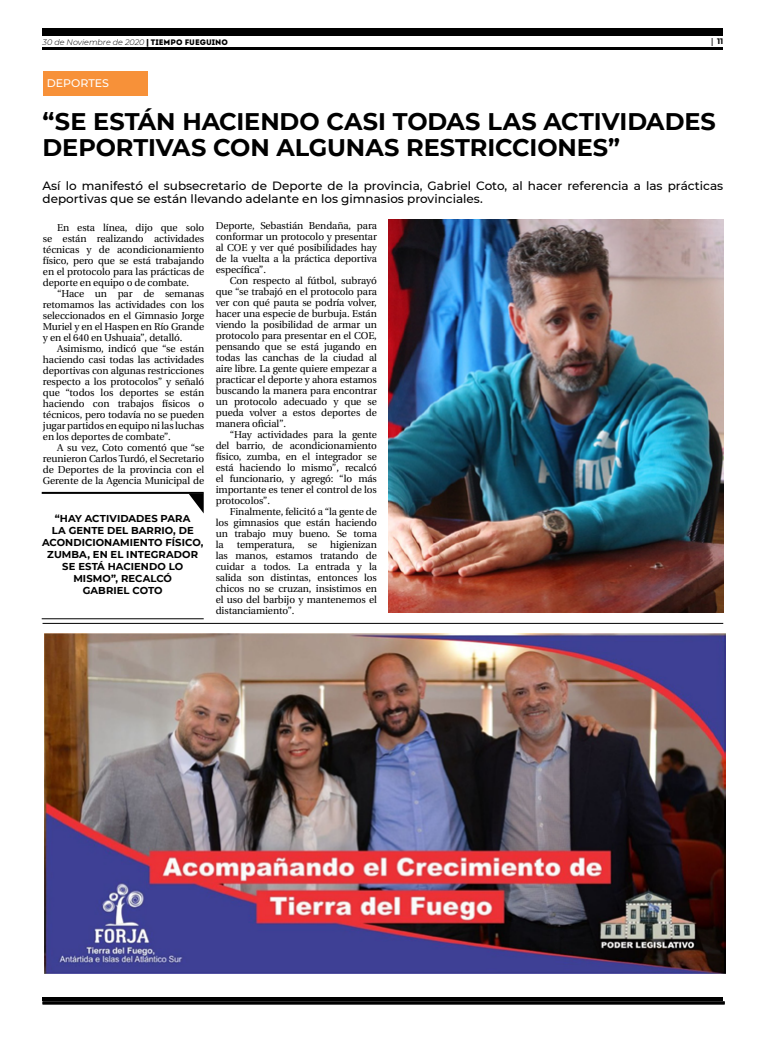
<style>
.page{position:relative;width:780px;height:1049px;background:#fff}
.page>*{position:absolute;margin:0;border:0;box-sizing:border-box;transform-origin:0 0}
.t1{font:700 24px/26px "Montserrat";letter-spacing:-.005em;color:#000}
.t2{font:500 12px/13px "Montserrat";color:#000}
.t3{font:500 11px "Montserrat";color:#fff}
.t4{font:10px/11px "Utopia";letter-spacing:-.01em;color:#000;text-align:justify}
.t5{font:700 10px/12px "Montserrat";letter-spacing:.005em;color:#000}
.t6{font:italic 300 8px "Montserrat";color:#000}
.t7{font:700 8px "Montserrat";color:#000}
.s1{font-family:"Fedra Sans Pro";font-weight:700;font-style:normal}
.s2{font-family:"Intro";font-weight:400;font-style:normal}
.s3{font-family:"Utopia"}
</style>
<div class="page">
<hr style="left:43px;top:48px;width:680px;height:2px;background:#000">
<div style="left:43px;top:28px;width:680px;height:7px;background:#000"></div>
<hr style="left:43px;top:997px;width:680px;height:4px;background:#000">
<hr style="left:43px;top:1001px;width:681px;height:3px;background:#000">
<hr style="left:43px;top:623px;width:680px;height:1px;background:#000">
<img style="left:44px;top:634px;width:681px;height:339px">
<div style="left:43px;top:72px;width:104px;height:24px;background:#f79139"></div>
<img style="left:389px;top:220px;width:334px;height:392px">
<hr style="left:42px;top:492px;width:162px;height:2px;background:#000">
<hr style="left:42px;top:618px;width:162px;height:1px;background:#000">
<svg style="left:189px;top:494px;width:15px;height:19px"></svg>
<p class="t6" style="left:43px;top:36px;width:187px">30 de Noviembre de 2020 <span class="s1">|</span> <span class="s2">TIEMPO FUEGUINO</span></p>
<p class="t7" style="left:711px;top:35px;width:14px"><span class="s3">|</span> 11</p>
<p class="t3" style="left:47px;top:76px;width:64px">DEPORTES</p>
<h1 class="t1" style="left:43px;top:107px;width:674px">“SE ESTÁN HACIENDO CASI TODAS LAS ACTIVIDADES<br>DEPORTIVAS CON ALGUNAS RESTRICCIONES”</h1>
<p class="t2" style="left:43px;top:179px;width:682px">Así lo manifestó el subsecretario de Deporte de la provincia, Gabriel Coto, al hacer referencia a las prácticas deportivas que se están llevando adelante en los gimnasios provinciales.</p>
<p class="t4" style="left:43px;top:222px;width:163px;text-indent:14px">En esta línea, dijo que solo se están realizando actividades técnicas y de acondicionamiento físico, pero que se está trabajando en el protocolo para las prácticas de deporte en equipo o de combate.</p>
<p class="t4" style="left:43px;top:288px;width:163px;text-indent:14px">“Hace un par de semanas retomamos las actividades con los seleccionados en el Gimnasio Jorge Muriel y en el Haspen en Río Grande y en el 640 en Ushuaia”, detalló.</p>
<p class="t4" style="left:43px;top:343px;width:163px;text-indent:14px">Asimismo, indicó que “se están haciendo casi todas las actividades deportivas con algunas restricciones respecto a los protocolos” y señaló que “todos los deportes se están haciendo con trabajos físicos o técnicos, pero todavía no se pueden jugar partidos en equipo ni las luchas en los deportes de combate”.</p>
<p class="t4" style="left:43px;top:442px;width:163px;text-indent:14px">A su vez, Coto comentó que “se reunieron Carlos Turdó, el Secretario de Deportes de la provincia con el Gerente de la Agencia Municipal de</p>
<p class="t4" style="left:216px;top:220px;width:163px">Deporte, Sebastián Bendaña, para conformar un protocolo y presentar al COE y ver qué posibilidades hay de la vuelta a la práctica deportiva específica”.</p>
<p class="t4" style="left:216px;top:275px;width:163px;text-indent:14px">Con respecto al fútbol, subrayó que “se trabajó en el protocolo para ver con qué pauta se podría volver, hacer una especie de burbuja. Están viendo la posibilidad de armar un protocolo para presentar en el COE, pensando que se está jugando en todas las canchas de la ciudad al aire libre. La gente quiere empezar a practicar el deporte y ahora estamos buscando la manera para encontrar un protocolo adecuado y que se pueda volver a estos deportes de manera oficial”.</p>
<p class="t4" style="left:216px;top:429px;width:163px;text-indent:14px">“Hay actividades para la gente del barrio, de acondicionamiento físico, zumba, en el integrador se está haciendo lo mismo”, recalcó el funcionario, y agregó: “lo más importante es tener el control de los protocolos”.</p>
<p class="t4" style="left:216px;top:506px;width:163px;text-indent:14px">Finalmente, felicitó a “la gente de los gimnasios que están haciendo un trabajo muy bueno. Se toma la</p>
<p class="t5" style="left:55px;top:512px;width:38px">“HAY ACTIVIDADES</p>
<p class="t5" style="left:161px;top:512px;width:9px">PARA</p>
<p class="t5" style="left:52px;top:524px;width:25px">LA GENTE</p>
<p class="t5" style="left:107px;top:524px;width:8px">DEL</p>
<p class="t5" style="left:131px;top:524px;width:8px">BARRIO</p>
<p class="t5" style="left:173px;top:524px;width:14px">, DE</p>
<p class="t5" style="left:42px;top:536px;width:9px">ACONDICIONAMIENTO</p>
<p class="t5" style="left:165px;top:536px;width:7px">FÍSICO</p>
<p class="t5" style="left:201px;top:536px;width:4px">,</p>
<p class="t5" style="left:47px;top:548px;width:9px">ZUMBA</p>
<p class="t5" style="left:87px;top:548px;width:47px">, ENELINTEGRADOR</p>
<p class="t5" style="left:62px;top:560px;width:24px">SE ESTÁ</p>
<p class="t5" style="left:108px;top:560px;width:9px">HACIENDO</p>
<p class="t5" style="left:169px;top:560px;width:8px">LO</p>
<p class="t5" style="left:73px;top:572px;width:9px">MISMO</p>
<p class="t4" style="left:216px;top:539px;width:163px;text-indent:114px">higienizan las manos, estamos tratando de cuidar a todos. La entrada y la salida son distintas, entonces los chicos no se cruzan, insistimos en el uso del barbijo y mantenemos el distanciamiento”.</p>
<p class="t4" style="left:237px;top:539px;width:60px">temperatura,</p>
<p class="t4" style="left:308px;top:539px;width:11px">se</p>
<p class="t5" style="left:83px;top:572px;width:81px;text-indent:28px">”, RECALCÓ<br>GABRIEL COTO</p>
</div>
